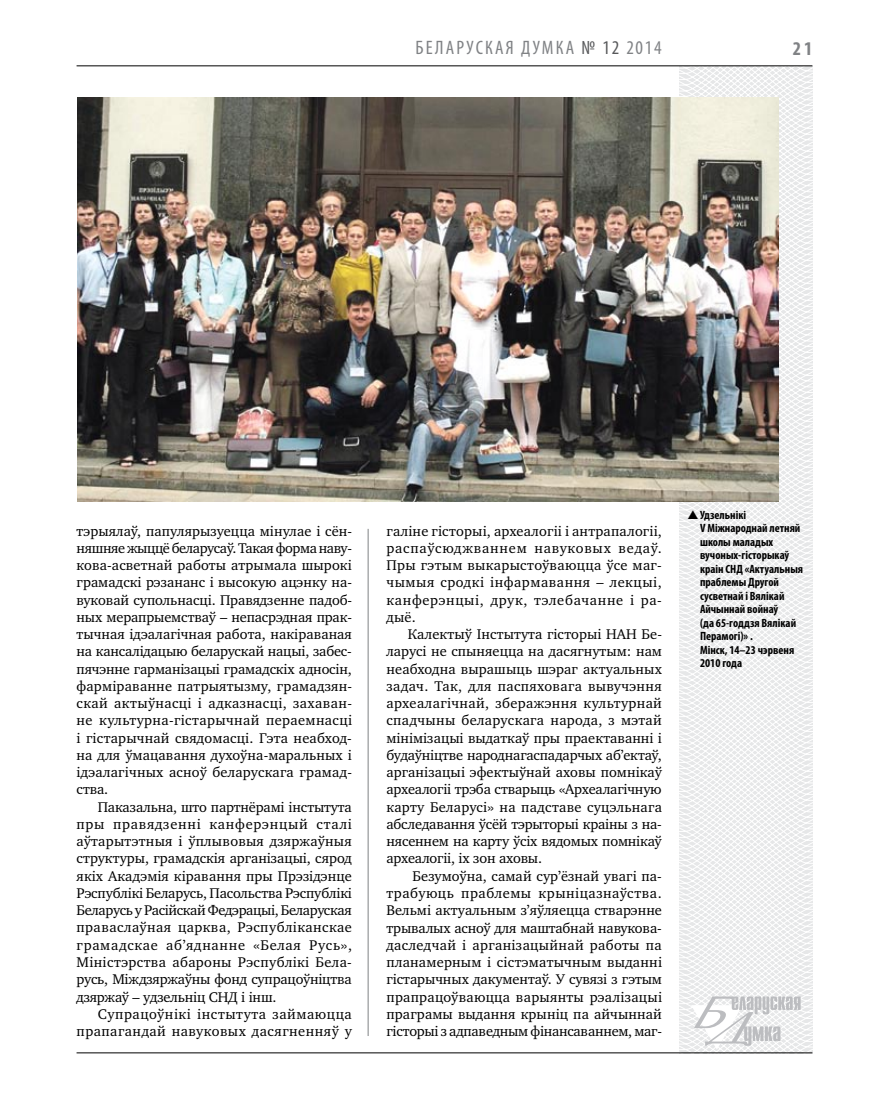
<style>
.page{position:relative;width:872px;height:1106px;background:#fff}
.page>*{position:absolute;margin:0;border:0;box-sizing:border-box;transform-origin:0 0}
.t1{font:condensed 19.5px "Myriad Pro";letter-spacing:.105em;color:#808285}
.t2{font:700 condensed 19.5px "Myriad Pro";color:#808285}
.t3{font:14.4px/17.2px "Charter C";letter-spacing:.01em;color:#000;text-align:justify}
.t4{font:14.4px/17.2px "Charter C";letter-spacing:.035em;color:#000;text-align:right}
.t5{font:700 condensed 12px/13.5px "Myriad Pro";color:#000}
.s1{color:#58595b}
</style>
<div class="page">
<svg style="left:621px;top:65px;width:192px;height:989px"></svg>
<svg style="left:691px;top:996px;width:109px;height:53px"></svg>
<hr style="left:77px;top:65px;width:735px;height:1px;background:#000">
<hr style="left:77px;top:1052px;width:735px;height:1px;background:#000">
<hr style="left:368px;top:529px;width:1px;height:507px;background:#808285">
<img style="left:77px;top:97px;width:702px;height:404px">
<svg style="left:688px;top:510px;width:10px;height:9px"></svg>
<h1 class="t1" style="left:415px;top:36px;width:21px">БЕЛАР</h1>
<h1 class="t1" style="left:466px;top:36px;width:87px">УСКА Я ДУМКА</h1>
<h1 class="t1" style="left:581px;top:36px;width:82px"><span class="s1">№ 12</span> 2014</h1>
<h1 class="t2" style="left:793px;top:37px;width:21px">21</h1>
<p class="t3" style="left:77px;top:522px;width:277px">тэрыялаў, папулярызуецца мінулае і сён&shy;няшняе жыццё беларусаў. Такая форма наву&shy;кова-асветнай работы атрымала шырокі грамадскі рэзананс і высокую ацэнку на&shy;вуковай супольнасці. Правядзенне падоб&shy;ных мерапрыемстваў – непасрэдная прак&shy;тычная ідэалагічная работа, накіраваная на кансалідацыю беларускай нацыі, забес&shy;пячэнне гарманізацыі грамадскіх адносін, фарміраванне патрыятызму, грамадзян&shy;скай актыўнасці і адказнасці, захаван&shy;не культурна-гістарычнай пераемнасці і гістарычнай свядомасці. Гэта неабход&shy;на для ўмацавання духоўна-маральных і ідэалагічных асноў беларускага грамад&shy;ства.</p>
<p class="t3" style="left:77px;top:798px;width:277px;text-indent:21px">Паказальна, што партнёрамі інстытута пры правядзенні канферэнцый сталі аўтарытэтныя і ўплывовыя дзяржаўныя структуры, грамадскія арганізацыі, сярод якіх Акадэмія кіравання пры Прэзідэнце Рэспублікі Беларусь, Пасольства Рэспублікі Беларусь у Расійскай Федэрацыі, Беларуская праваслаўная царква, Рэспубліканскае грамадскае аб’яднанне «Белая Русь», Міністэрства абароны Рэспублікі Бела&shy;русь, Міждзяржаўны фонд супрацоўніцтва дзяржаў – удзельніц СНД і інш.</p>
<p class="t4" style="left:77px;top:1005px;width:277px">Супрацоўнікі інстытута займаюцца прапагандай навуковых дасягненняў у</p>
<p class="t3" style="left:386px;top:522px;width:277px">галіне гісторыі, археалогіі і антрапалогіі, распаўсюджваннем навуковых ведаў.<br>Пры гэтым выкарыстоўваюцца ўсе маг&shy;чымыя сродкі інфармавання – лекцыі, канферэнцыі, друк, тэлебачанне і ра&shy;дыё.</p>
<p class="t3" style="left:386px;top:625px;width:277px;text-indent:21px">Калектыў Інстытута гісторыі НАН Бе&shy;ларусі не спыняецца на дасягнутым: нам неабходна вырашыць шэраг актуальных задач. Так, для паспяховага вывучэння археалагічнай, зберажэння культурнай спадчыны беларускага народа, з мэтай мінімізацыі выдаткаў пры праектаванні і будаўніцтве народнагаспадарчых аб’ектаў, арганізацыі эфектыўнай аховы помнікаў археалогіі трэба стварыць «Археалагічную карту Беларусі» на падставе суцэльнага абследавання ўсёй тэрыторыі краіны з на&shy;нясеннем на карту ўсіх вядомых помнікаў археалогіі, іх зон аховы.</p>
<p class="t3" style="left:386px;top:867px;width:277px;text-indent:26px">Безумоўна, самай сур’ёзнай увагі па&shy;трабуюць праблемы крыніцазнаўства.<br>Вельмі актуальным з’яўляецца стварэнне трывалых асноў для маштабнай навукова&shy;даследчай і арганізацыйнай работы па планамерным і сістэматычным выданні гістарычных дакументаў. У сувязі з гэтым прапрацоўваюцца варыянты рэалізацыі праграмы выдання крыніц па айчыннай гісторыі з адпаведным фінансаваннем, маг-</p>
<p class="t5" style="left:700px;top:508px;width:105px">Удзельнікі<br>V Міжнароднай летняй школы маладых вучоных-гісторыкаў краін СНД «Актуальныя праблемы Другой сусветнай і Вялікай<br>Айчыннай войнаў<br>(да 65-годдзя Вялікай<br>Перамогі)» .<br>Мінск, 14–23 чэрвеня<br>2010 года</p>
</div>
